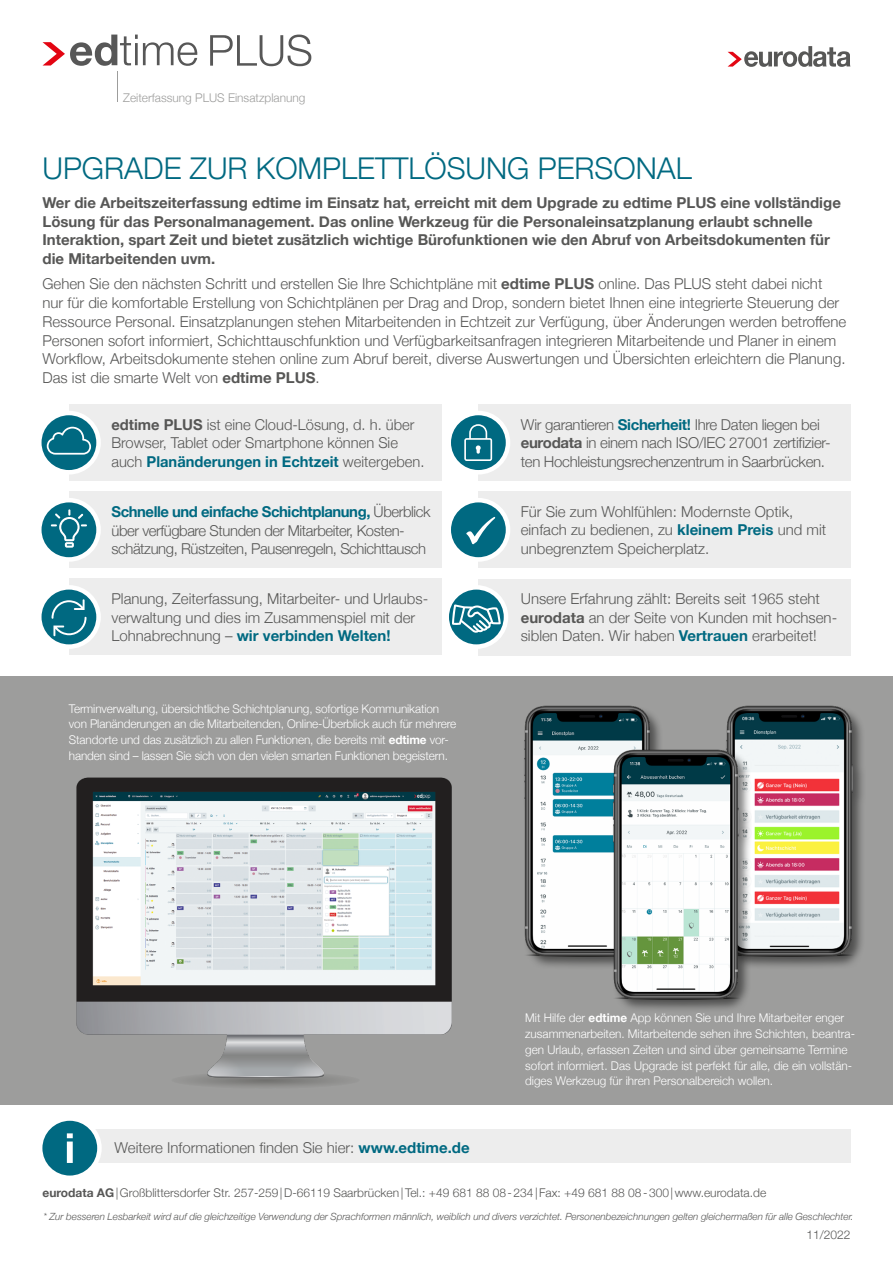
<style>
.page{position:relative;width:893px;height:1263px;background:#fff}
.page>*{position:absolute;margin:0;border:0;box-sizing:border-box;transform-origin:0 0}
.Headline_---_Versali{font:300 30px "Helvetica Neue";color:#006981}
.Fliesstext{font:300 15px/18.8px "Helvetica Neue";color:#575756}
.Fliesstext_---_Box{font:300 15px/18.8px "Helvetica Neue";color:#575756}
.Teaser{font:700 15px/18.8px "Helvetica Neue";color:#575756}
.Fliesstext_---_Box-2{font:300 15px/18.8px "Helvetica Neue";letter-spacing:-.03em;color:#575756}
.Fliesstext_---_Box-3{font:300 15px/18.8px "Helvetica Neue";letter-spacing:-.02em;color:#575756}
.Bildunterschrift{font:300 12px/15.8px "Helvetica Neue";letter-spacing:-.01em;color:#fff}
.Fusszeile{font:300 12px "Helvetica Neue";color:#575756}
.Fliesstext-2{font:300 12px "Helvetica Neue";color:#9d9d9c}
.Datum{font:300 12px "Helvetica Neue";color:#575756}
.t1{font:italic 300 9.9px "Helvetica Neue";color:#575756}
.s1{font-weight:700}
.s2{font-weight:700;color:#006981}
</style>
<div class="page">
<svg style="left:728px;top:46px;width:122px;height:21px"></svg>
<div style="left:70px;top:1130px;width:780px;height:33px;background:#ededed"></div>
<div style="left:40px;top:1118px;width:59px;height:60px;background:#006981;border-radius:50%"></div>
<div style="left:38px;top:1116px;width:64px;height:64px;border:4px solid #fff;border-radius:50%"></div>
<svg style="left:67px;top:1133px;width:6px;height:30px"></svg>
<div style="left:0;top:676px;width:893px;height:428px;background:#9d9d9c"></div>
<img style="left:0;top:777px;width:567px;height:340px">
<div style="left:69px;top:404px;width:372px;height:77px;background:#ededed"></div>
<div style="left:69px;top:491px;width:372px;height:77px;background:#ededed"></div>
<div style="left:69px;top:579px;width:372px;height:76px;background:#ededed"></div>
<div style="left:478px;top:404px;width:372px;height:77px;background:#ededed"></div>
<div style="left:478px;top:491px;width:372px;height:77px;background:#ededed"></div>
<div style="left:478px;top:579px;width:372px;height:76px;background:#ededed"></div>
<svg style="left:449px;top:413px;width:59px;height:59px;fill:#006981"></svg>
<div style="left:446px;top:411px;width:64px;height:63px;border:4px solid #fff;border-radius:50%"></div>
<svg style="left:464px;top:424px;width:28px;height:37px"></svg>
<svg style="left:447px;top:587px;width:59px;height:60px"></svg>
<div style="left:444px;top:585px;width:64px;height:64px;border:4px solid #fff;border-radius:50%"></div>
<svg style="left:452px;top:604px;width:49px;height:29px"></svg>
<svg style="left:449px;top:500px;width:59px;height:59px;fill:#006981"></svg>
<div style="left:446px;top:498px;width:64px;height:64px;border:4px solid #fff;border-radius:50%"></div>
<svg style="left:466px;top:516px;width:30px;height:29px"></svg>
<svg style="left:39px;top:500px;width:60px;height:60px"></svg>
<div style="left:37px;top:498px;width:64px;height:64px;border:4px solid #fff;border-radius:50%"></div>
<svg style="left:39px;top:413px;width:60px;height:59px"></svg>
<div style="left:37px;top:411px;width:64px;height:63px;border:4px solid #fff;border-radius:50%"></div>
<svg style="left:47px;top:427px;width:44px;height:28px"></svg>
<svg style="left:39px;top:587px;width:60px;height:60px"></svg>
<div style="left:37px;top:585px;width:64px;height:64px;border:4px solid #fff;border-radius:50%"></div>
<svg style="left:52px;top:599px;width:35px;height:37px"></svg>
<svg style="left:51px;top:509px;width:36px;height:39px"></svg>
<img style="left:503px;top:705px;width:157px;height:260px">
<img style="left:726px;top:705px;width:137px;height:260px">
<img style="left:591px;top:740px;width:161px;height:268px">
<hr style="left:117px;top:71px;width:1px;height:31px;background:#9d9d9c">
<svg style="left:43px;top:35px;width:154px;height:31px"></svg>
<svg style="left:210px;top:35px;width:101px;height:31px"></svg>
<p class="Fliesstext-2" style="left:123px;top:88px;width:184px">Zeiterfassung PLUS Einsatzplanung</p>
<p class="Headline_---_Versali" style="left:43px;top:144px;width:651px">UPGRADE ZUR KOMPLETTLÖSUNG PERSONAL</p>
<p class="Teaser" style="left:43px;top:194px;width:800px">Wer die Arbeitszeiterfassung edtime im Einsatz hat, erreicht mit dem Upgrade zu edtime PLUS eine vollständige Lösung für das Personalmanagement. Das online Werkzeug für die Personaleinsatzplanung erlaubt schnelle Interaktion, spart Zeit und bietet zusätzlich wichtige Bürofunktionen wie den Abruf von Arbeitsdokumenten für die Mitarbeitenden uvm.</p>
<p class="Fliesstext" style="left:43px;top:274px;width:805px">Gehen Sie den nächsten Schritt und erstellen Sie Ihre Schichtpläne mit <span class="s1">edtime PLUS</span> online. Das PLUS steht dabei nicht nur für die komfortable Erstellung von Schichtplänen per Drag and Drop, sondern bietet Ihnen eine integrierte Steuerung der Ressource Personal. Einsatzplanungen stehen Mitarbeitenden in Echtzeit zur Verfügung, über Änderungen werden betroffene Personen sofort informiert, Schichttauschfunktion und Verfügbarkeitsanfragen integrieren Mitarbeitende und Planer in einem Workflow, Arbeitsdokumente stehen online zum Abruf bereit, diverse Auswertungen und Übersichten erleichtern die Planung.<br>Das ist die smarte Welt von <span class="s1">edtime PLUS</span>.</p>
<p class="Fliesstext_---_Box" style="left:111px;top:414px;width:315px"><span class="s1">edtime PLUS</span> ist eine Cloud-Lösung, d. h. über<br>Browser, Tablet oder Smartphone können Sie auch <span class="s2">Planänderungen in Echtzeit</span> weitergeben.</p>
<p class="Fliesstext_---_Box-2" style="left:111px;top:501px;width:321px"><span class="s2">Schnelle und einfache Schichtplanung,</span> Überblick über verfügbare Stunden der Mitarbeiter, Kosten&shy;schätzung, Rüstzeiten, Pausenregeln, Schichttausch</p>
<p class="Fliesstext_---_Box" style="left:111px;top:588px;width:318px">Planung, Zeiterfassung, Mitarbeiter- und Urlaubs&shy;verwaltung und dies im Zusammenspiel mit der<br>Lohnabrechnung – <span class="s2">wir verbinden Welten!</span></p>
<p class="Bildunterschrift" style="left:69px;top:700px;width:389px">Terminverwaltung, übersichtliche Schichtplanung, sofortige Kommunikation von Planänderungen an die Mitarbeitenden, Online-Überblick auch für mehrere Standorte und das zusätzlich zu allen Funktionen, die bereits mit <span class="s1">edtime</span> vor&shy;handen sind – lassen Sie sich von den vielen smarten Funktionen begeistern.</p>
<p class="Fliesstext_---_Box-3" style="left:521px;top:414px;width:311px">Wir garantieren <span class="s2">Sicherheit!</span> Ihre Daten liegen bei <span class="s1">eurodata</span> in einem nach ISO/IEC 27001 zertifizier&shy;ten Hochleistungsrechenzentrum in Saarbrücken.</p>
<p class="Fliesstext_---_Box" style="left:521px;top:501px;width:307px">Für Sie zum Wohlfühlen: Modernste Optik, einfach zu bedienen, zu <span class="s2">kleinem Preis</span> und mit unbegrenztem Speicherplatz.</p>
<p class="Fliesstext_---_Box" style="left:521px;top:588px;width:318px">Unsere Erfahrung zählt: Bereits seit 1965 steht <span class="s1">eurodata</span> an der Seite von Kunden mit hochsen&shy;siblen Daten. Wir haben <span class="s2">Vertrauen</span> erarbeitet!</p>
<p class="Fliesstext_---_Box" style="left:115px;top:1137px;width:357px">Weitere Informationen finden Sie hier: <span class="s2">www.edtime.de</span></p>
<p class="Bildunterschrift" style="left:525px;top:1009px;width:331px">Mit Hilfe der <span class="s1">edtime</span> App können Sie und Ihre Mitarbeiter enger zusammenarbeiten. Mitarbeitende sehen ihre Schichten, beantra&shy;gen Urlaub, erfassen Zeiten und sind über gemeinsame Termine sofort informiert. Das Upgrade ist perfekt für alle, die ein vollstän&shy;diges Werkzeug für ihren Personalbereich wollen.</p>
<p class="Fusszeile" style="left:43px;top:1183px;width:725px"><span class="s1">eurodata AG</span>|Großblittersdorfer Str. 257-259|D-66119 Saarbrücken|Tel.: +49 681 88 08-234|Fax: +49 681 88 08-300|www.eurodata.de</p>
<p class="t1" style="left:43px;top:1209px;width:812px">* Zur besseren Lesbarkeit wird auf die gleichzeitige Verwendung der Sprachformen männlich, weiblich und divers verzichtet. Personenbezeichnungen gelten gleichermaßen für alle Geschlechter.</p>
<p class="Datum" style="left:806px;top:1224px;width:46px">11/2022</p>
</div>
